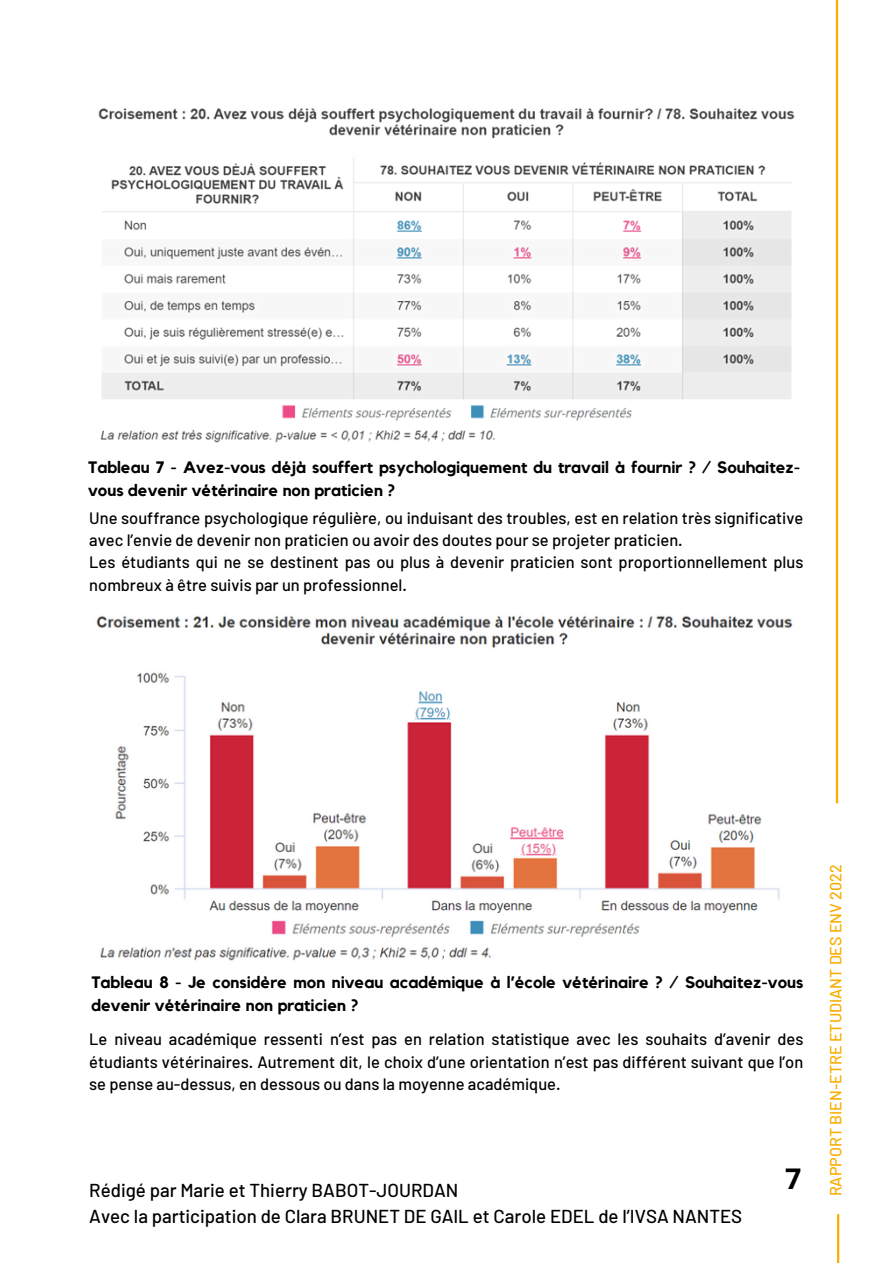
<style>
.page{position:relative;width:893px;height:1264px;background:#fff}
.page>*{position:absolute;margin:0;border:0;box-sizing:border-box;transform-origin:0 0}
.t1{font:700 28.5px "Open Sans";color:#000}
.t2{font:500 18.75px "Barlow";color:#000}
.t3{font:500 16.5px/22.5px "Barlow";color:#000}
.t4{font:700 16.5px/22.5px "Kollektif";color:#000}
.t5{font:500 16.05px "Barlow";color:#faad00}
</style>
<div class="page">
<hr style="left:835px;top:0;width:3px;height:803px;background:#faad00">
<hr style="left:837px;top:1214px;width:2px;height:48px;background:#faad00">
<img style="left:98px;top:108px;width:697px;height:335px">
<img style="left:96px;top:616px;width:697px;height:345px">
<p class="t4" style="left:88px;top:457px;width:713px">Tableau 7 - Avez-vous déjà souffert psychologiquement du travail à fournir ? / Souhaitez&shy;vous devenir vétérinaire non praticien ?</p>
<p class="t3" style="left:89px;top:505px;width:715px">Une souffrance psychologique régulière, ou induisant des troubles, est en relation très significative avec l’envie de devenir non praticien ou avoir des doutes pour se projeter praticien.</p>
<p class="t3" style="left:89px;top:550px;width:715px">Les étudiants qui ne se destinent pas ou plus à devenir praticien sont proportionnellement plus nombreux à être suivis par un professionnel.</p>
<p class="t4" style="left:91px;top:971px;width:713px">Tableau 8 - Je considère mon niveau académique à l’école vétérinaire ? / Souhaitez-vous devenir vétérinaire non praticien ?</p>
<p class="t3" style="left:89px;top:1027px;width:715px;text-align:justify">Le niveau académique ressenti n’est pas en relation statistique avec les souhaits d’avenir des étudiants vétérinaires. Autrement dit, le choix d’une orientation n’est pas différent suivant que l’on se pense au-dessus, en dessous ou dans la moyenne académique.</p>
<p class="t2" style="left:89px;top:1178px;width:370px">Rédigé par Marie et Thierry BABOT-JOURDAN</p>
<p class="t2" style="left:89px;top:1203px;width:654px">Avec la participation de Clara BRUNET DE GAIL et Carole EDEL de l’IVSA NANTES</p>
<p class="t1" style="left:785px;top:1158px;width:18px">7</p>
<p class="t5" style="left:825px;top:1196px;width:333px;rotate:-90deg">RAPPORT BIEN-ETRE ETUDIANT DES ENV 2022</p>
</div>
